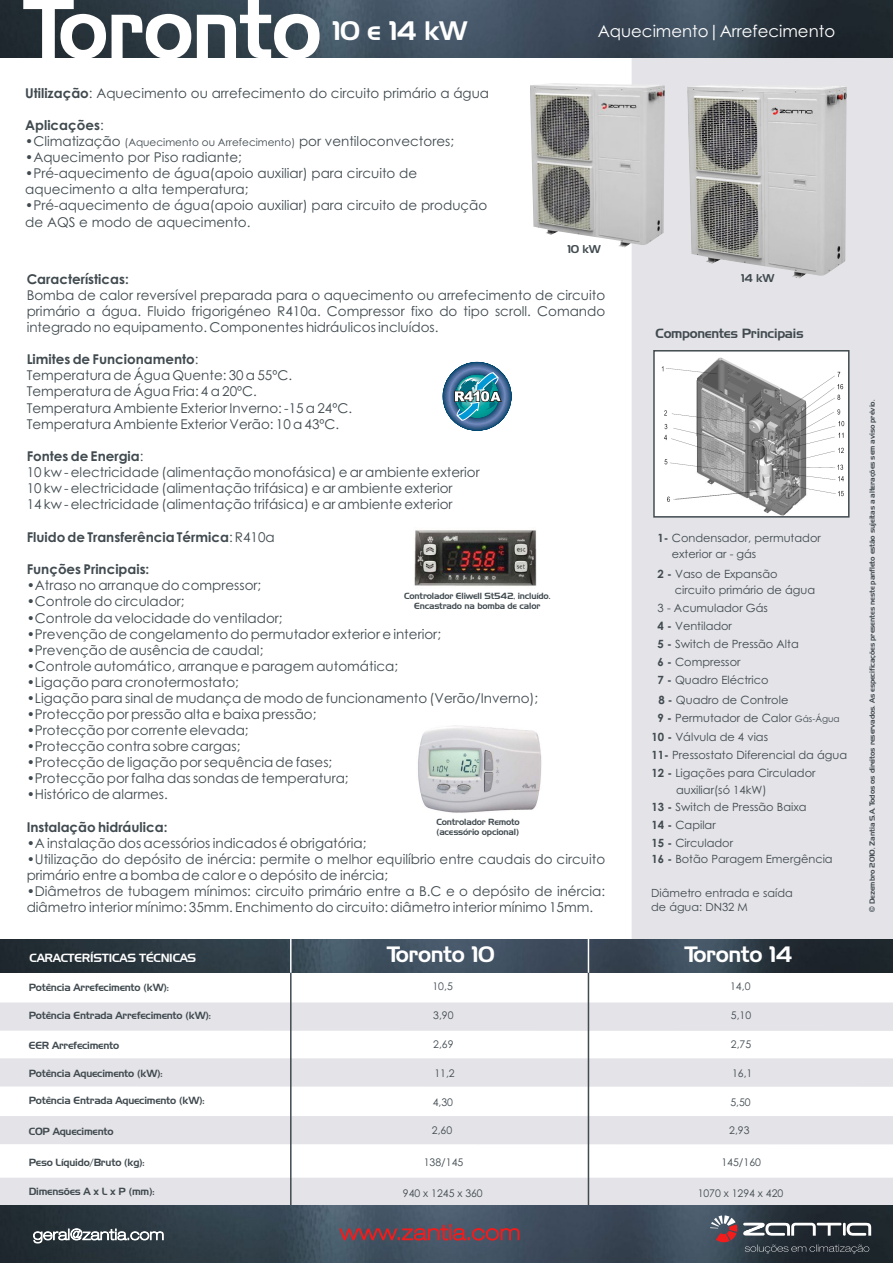
<style>
.page{position:relative;width:893px;height:1263px;background:#fff}
.page>*{position:absolute;margin:0;border:0;box-sizing:border-box;transform-origin:0 0}
.t1{font:85.95px "Jobber";color:#fff}
.t2{font:27px "Jobber";color:#fff}
.t3{font:22.5px "Jobber";color:#fff}
.t4{font:16.5px "Century Gothic";color:#fff}
.t5{font:13.5px/16px "Century Gothic";color:#404a4f}
.t6{font:700 13.5px "Century Gothic";color:#404a4f}
.t7{font:13.5px "Jobber";color:#404a4f}
.t8{font:12px "Jobber";color:#fff}
.t9{font:11.4px/18.1px "Century Gothic";color:#404a4f}
.t10{font:11.4px "Jobber";color:#404a4f}
.t11{font:11.25px/13.4px "Century Gothic";color:#404a4f}
.t12{font:10.5px "Jobber";color:#404a4f}
.t13{font:10.5px "Century Gothic";color:#404a4f}
.t14{font:9px/10.2px "Jobber";color:#404a4f}
.t15{font:7.5px "Jobber";color:#404a4f}
.s1{font-family:"Cremona"}
.s2{font-weight:700}
.s3{font-weight:400}
.s4{font-size:10.5px}
.s5{font-size:9px}
.s6{font-family:"Century Gothic";font-weight:700}
</style>
<div class="page">
<div style="left:632px;top:57px;width:261px;height:883px;background:#e3e3e8"></div>
<img style="left:0;top:0;width:893px;height:57px">
<img style="left:0;top:940px;width:893px;height:32px">
<div style="left:0;top:1002px;width:893px;height:29px;background:#e3e3e8"></div>
<div style="left:0;top:1058px;width:893px;height:29px;background:#e3e3e8"></div>
<div style="left:0;top:1116px;width:893px;height:28px;background:#e3e3e8"></div>
<div style="left:0;top:1178px;width:893px;height:28px;background:#e3e3e8"></div>
<hr style="left:290px;top:972px;width:2px;height:237px;background:#404a4f">
<hr style="left:588px;top:972px;width:1px;height:237px;background:#404a4f">
<hr style="left:290px;top:939px;width:2px;height:34px;background:#fff">
<hr style="left:588px;top:939px;width:1px;height:34px;background:#fff">
<img style="left:0;top:1205px;width:893px;height:58px">
<svg style="left:339px;top:1224px;width:181px;height:17px;background:#774652"></svg>
<svg style="left:33px;top:1228px;width:131px;height:15px"></svg>
<svg style="left:710px;top:1215px;width:161px;height:38px;background:#50525a"></svg>
<img style="left:687px;top:84px;width:160px;height:194px">
<img style="left:530px;top:83px;width:135px;height:164px">
<svg style="left:454px;top:372px;width:48px;height:49px;background:#4a91a7"></svg>
<img style="left:655px;top:352px;width:192px;height:164px">
<img style="left:418px;top:726px;width:124px;height:87px">
<img style="left:414px;top:530px;width:123px;height:56px">
<div style="left:653px;top:350px;width:196px;height:168px;border:1px solid #404a4f"></div>
<h1 class="t1" style="left:23px;top:-20px;width:298px">Toronto</h1>
<h2 class="t2" style="left:331px;top:15px;width:137px"><span class="s1">1</span>0 e <span class="s1">1</span>4 kW</h2>
<p class="t5" style="left:25px;top:86px;width:465px"><span class="s2">Utilização</span>: Aquecimento ou arrefecimento do circuito primário a água</p>
<p class="t6" style="left:25px;top:120px;width:80px">Aplicações<span class="s3">:</span></p>
<p class="t5" style="left:25px;top:134px;width:430px">•Climatização <span class="s4">(Aquecimento ou Arrefecimento)</span> por ventiloconvectores;</p>
<p class="t5" style="left:25px;top:150px;width:218px">•Aquecimento por Piso radiante;</p>
<p class="t5" style="left:25px;top:167px;width:393px">•Pré-aquecimento de água(apoio auxiliar) para circuito de aquecimento a alta temperatura;</p>
<p class="t5" style="left:25px;top:199px;width:464px">•Pré-aquecimento de água(apoio auxiliar) para circuito de produção de AQS e modo de aquecimento.</p>
<p class="t4" style="left:598px;top:24px;width:239px">Aquecimento|Arrefecimento</p>
<p class="t10" style="left:567px;top:243px;width:35px"><span class="s1">1</span>0 kW</p>
<p class="t6" style="left:27px;top:273px;width:104px">Características:</p>
<p class="t5" style="left:27px;top:288px;width:580px;text-align:justify">Bomba de calor reversível preparada para o aquecimento ou arrefecimento de circuito primário a água. Fluido frigorigéneo R410a. Compressor fixo do tipo scroll. Comando integrado no equipamento. Componentes hidráulicos incluídos.</p>
<p class="t5" style="left:27px;top:353px;width:327px"><span class="s2">Limites de Funcionamento</span>:<br>Temperatura de Água Quente: 30 a 55ºC.<br>Temperatura de Água Fria: 4 a 20ºC.<br>Temperatura Ambiente Exterior Inverno: -15 a 24ºC.<br>Temperatura Ambiente Exterior Verão: 10 a 43ºC.</p>
<p class="t5" style="left:27px;top:449px;width:455px"><span class="s2">Fontes de Energia</span>:<br>10 kw - electricidade (alimentação monofásica) e ar ambiente exterior 10 kw - electricidade (alimentação trifásica) e ar ambiente exterior<br>14 kw - electricidade (alimentação trifásica) e ar ambiente exterior</p>
<p class="t6" style="left:27px;top:532px;width:250px">Fluido de Transferência Térmica<span class="s3">: R410a</span></p>
<p class="t6" style="left:27px;top:564px;width:124px">Funções Principais:</p>
<p class="t5" style="left:27px;top:579px;width:236px">•Atraso no arranque do compressor;</p>
<p class="t5" style="left:27px;top:595px;width:160px">•Controle do circulador;</p>
<p class="t5" style="left:27px;top:611px;width:258px">•Controle da velocidade do ventilador;</p>
<p class="t5" style="left:27px;top:627px;width:416px">•Prevenção de congelamento do permutador exterior e interior;</p>
<p class="t5" style="left:27px;top:643px;width:238px">•Prevenção de ausência de caudal;</p>
<p class="t5" style="left:27px;top:659px;width:373px">•Controle automático, arranque e paragem automática;</p>
<p class="t5" style="left:27px;top:675px;width:214px">•Ligação para cronotermostato;</p>
<p class="t5" style="left:27px;top:691px;width:513px">•Ligação para sinal de mudança de modo de funcionamento (Verão/Inverno);</p>
<p class="t5" style="left:27px;top:707px;width:291px">•Protecção por pressão alta e baixa pressão;</p>
<p class="t5" style="left:27px;top:723px;width:223px">•Protecção por corrente elevada;</p>
<p class="t5" style="left:27px;top:739px;width:215px">•Protecção contra sobre cargas;</p>
<p class="t5" style="left:27px;top:755px;width:307px">•Protecção de ligação por sequência de fases;</p>
<p class="t5" style="left:27px;top:772px;width:323px">•Protecção por falha das sondas de temperatura;</p>
<p class="t5" style="left:27px;top:788px;width:143px">•Histórico de alarmes.</p>
<p class="t6" style="left:27px;top:822px;width:142px">Instalação hidráulica:</p>
<p class="t5" style="left:27px;top:836px;width:341px">•A instalação dos acessórios indicados é obrigatória;</p>
<p class="t5" style="left:27px;top:852px;width:580px">•Utilização do depósito de inércia: permite o melhor equilíbrio entre caudais do circuito primário entre a bomba de calor e o depósito de inércia;</p>
<p class="t5" style="left:27px;top:884px;width:580px">•Diâmetros de tubagem mínimos: circuito primário entre a B.C e o depósito de inércia: diâmetro interior mínimo: 35mm. Enchimento do circuito: diâmetro interior mínimo 15mm.</p>
<p class="t8" style="left:29px;top:951px;width:168px">CARACTERÍSTICAS TÉCNICAS</p>
<p class="t10" style="left:741px;top:272px;width:35px"><span class="s1">1</span>4 kW</p>
<p class="t7" style="left:656px;top:325px;width:149px">Componentes Principais</p>
<p class="t9" style="left:672px;top:531px;width:151px;line-height:16px;text-indent:-14px"><span class="s2">1-</span> Condensador, permutador exterior ar - gás</p>
<p class="t9" style="left:675px;top:567px;width:142px;line-height:16px;text-indent:-17px"><span class="s2">2 -</span> Vaso de Expansão circuito primário de água</p>
<p class="t9" style="left:658px;top:600px;width:143px">3 - Acumulador Gás<br><span class="s2">4 -</span> Ventilador<br><span class="s2">5 -</span> Switch de Pressão Alta<br><span class="s2">6 -</span> Compressor<br><span class="s2">7 -</span> Quadro Eléctrico</p>
<p class="t9" style="left:658px;top:691px;width:131px"><span class="s2">8 -</span> Quadro de Controle</p>
<p class="t9" style="left:658px;top:710px;width:184px"><span class="s2">9 -</span> Permutador de Calor <span class="s5">Gás-Água</span></p>
<p class="t9" style="left:652px;top:728px;width:118px"><span class="s2">10 -</span> Válvula de 4 vias</p>
<p class="t9" style="left:652px;top:746px;width:197px"><span class="s2">11-</span> Pressostato Diferencial da água</p>
<p class="t9" style="left:652px;top:764px;width:165px"><span class="s2">12 -</span> Ligações para Circulador</p>
<p class="t9" style="left:652px;top:782px;width:157px;line-height:17.1px;text-indent:24px">auxiliar(só 14kW)<br><span class="s2">13 -</span> Switch de Pressão Baixa</p>
<p class="t9" style="left:652px;top:817px;width:83px"><span class="s2">14 -</span> Capilar<br><span class="s2">15 -</span> Circulador</p>
<p class="t9" style="left:652px;top:851px;width:183px"><span class="s2">16 -</span> Botão Paragem Emergência</p>
<p class="t14" style="left:404px;top:591px;width:148px;text-align:center">Controlador Eliwell St542, incluído.<br>Encastrado na bomba de calor</p>
<p class="t14" style="left:436px;top:816px;width:85px">Controlador Remoto (acessório opcional)</p>
<p class="t11" style="left:651px;top:888px;width:143px">Diâmetro entrada e saída de água: DN32 M</p>
<h3 class="t3" style="left:387px;top:942px;width:109px">Toronto <span class="s1">1</span>0</h3>
<h3 class="t3" style="left:684px;top:942px;width:109px">Toronto <span class="s1">1</span>4</h3>
<p class="t12" style="left:29px;top:981px;width:141px">Potência Arrefecimento (kW):</p>
<p class="t12" style="left:29px;top:1010px;width:183px">Potência Entrada Arrefecimento (kW):</p>
<p class="t12" style="left:29px;top:1039px;width:92px">EER Arrefecimento</p>
<p class="t12" style="left:29px;top:1068px;width:135px">Potência Aquecimento (kW):</p>
<p class="t13" style="left:432px;top:982px;width:22px">10,5</p>
<p class="t13" style="left:730px;top:982px;width:22px">14,0</p>
<p class="t13" style="left:433px;top:1011px;width:22px">3,90</p>
<p class="t13" style="left:731px;top:1011px;width:22px">5,10</p>
<p class="t13" style="left:433px;top:1040px;width:22px">2,69</p>
<p class="t13" style="left:731px;top:1040px;width:22px">2,75</p>
<p class="t13" style="left:434px;top:1069px;width:22px">11,2</p>
<p class="t13" style="left:732px;top:1069px;width:22px">16,1</p>
<p class="t12" style="left:29px;top:1094px;width:177px">Potência Entrada Aquecimento (kW):</p>
<p class="t13" style="left:433px;top:1098px;width:22px">4,30</p>
<p class="t13" style="left:730px;top:1098px;width:22px">5,50</p>
<p class="t12" style="left:29px;top:1125px;width:86px">COP Aquecimento</p>
<p class="t13" style="left:432px;top:1126px;width:22px">2,60</p>
<p class="t13" style="left:729px;top:1126px;width:22px">2,93</p>
<p class="t12" style="left:29px;top:1156px;width:117px">Peso Líquido/Bruto (kg):</p>
<p class="t13" style="left:424px;top:1158px;width:41px">138/145</p>
<p class="t13" style="left:721px;top:1158px;width:41px">145/160</p>
<p class="t12" style="left:29px;top:1185px;width:127px">Dimensões A x L x P (mm):</p>
<p class="t13" style="left:403px;top:1188px;width:81px">940 x 1245 x 360</p>
<p class="t13" style="left:698px;top:1188px;width:87px">1070 x 1294 x 420</p>
<p class="t15" style="left:868px;top:912px;width:513px;rotate:-90deg"><span class="s6">©</span> Dezembro 20<span class="s1">1</span>0, Zantia S.A. Todos os direitos reservados. As especificações presentes neste panfleto estão sujeitas a alterações sem aviso prévio.</p>
</div>
